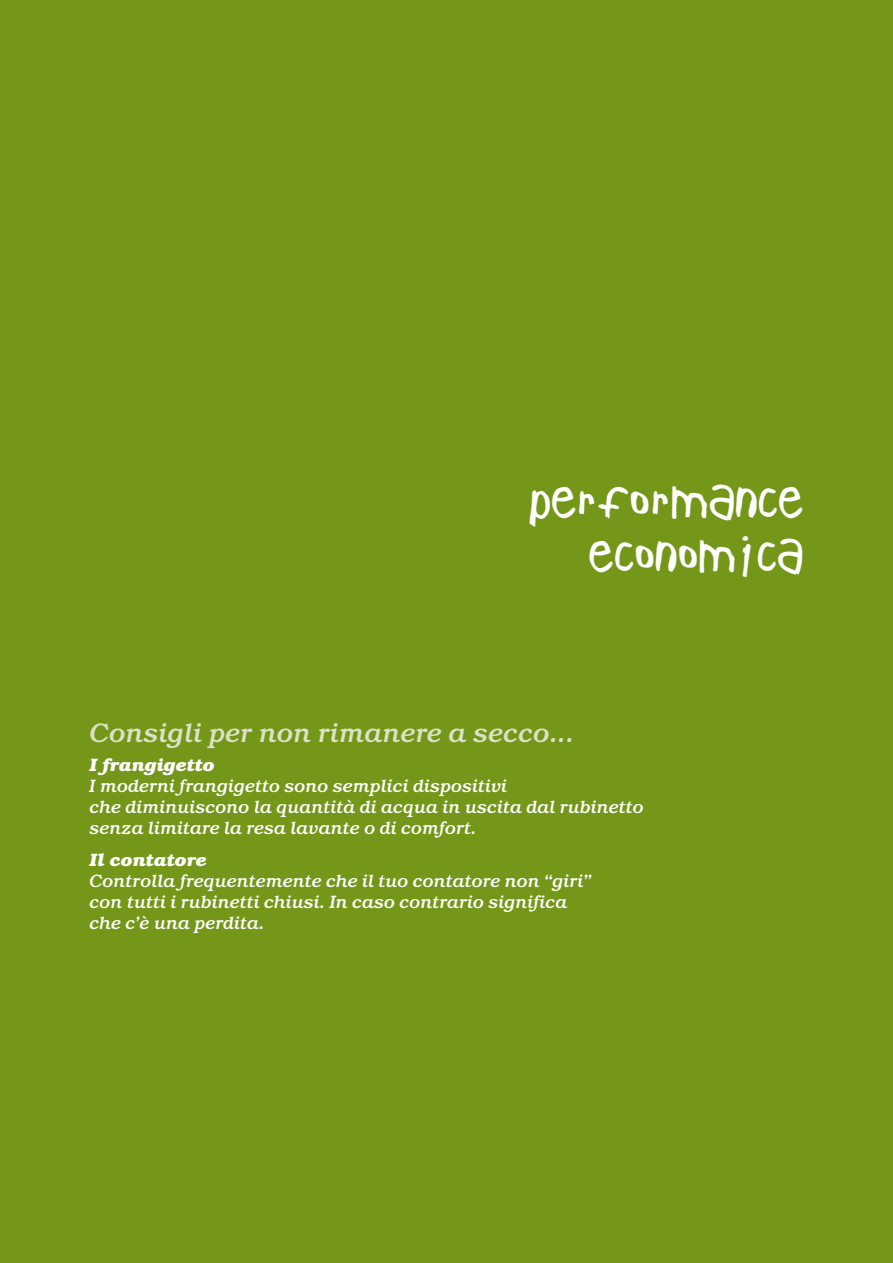
<style>
.page{position:relative;width:893px;height:1263px;background:#749719}
.page>*{position:absolute;margin:0;border:0;box-sizing:border-box;transform-origin:0 0}
.t1{font:48px/54px "Childs Play Age Seven";color:#fff;text-align:right}
.t2{font:italic 500 27px "Bookman Std";color:#dbe2c6}
.t3{font:italic 500 18px/21px "Bookman Std";color:#fff}
.t4{font:italic 700 18px "Bookman Std";color:#fff}
</style>
<div class="page">
<h1 class="t1" style="left:529px;top:475px;width:276px">PERFORMANCE<br>ECONOMICA</h1>
<h2 class="t2" style="left:89px;top:716px;width:486px">Consigli per non rimanere a secco...</h2>
<p class="t4" style="left:89px;top:754px;width:127px">I frangigetto</p>
<p class="t3" style="left:89px;top:775px;width:556px">I moderni frangigetto sono semplici dispositivi<br>che diminuiscono la quantità di acqua in uscita dal rubinetto senza limitare la resa lavante o di comfort.</p>
<p class="t4" style="left:89px;top:848px;width:119px">Il contatore</p>
<p class="t3" style="left:89px;top:870px;width:503px">Controlla frequentemente che il tuo contatore non “giri” con tutti i rubinetti chiusi. In caso contrario significa che c’è una perdita.</p>
</div>
